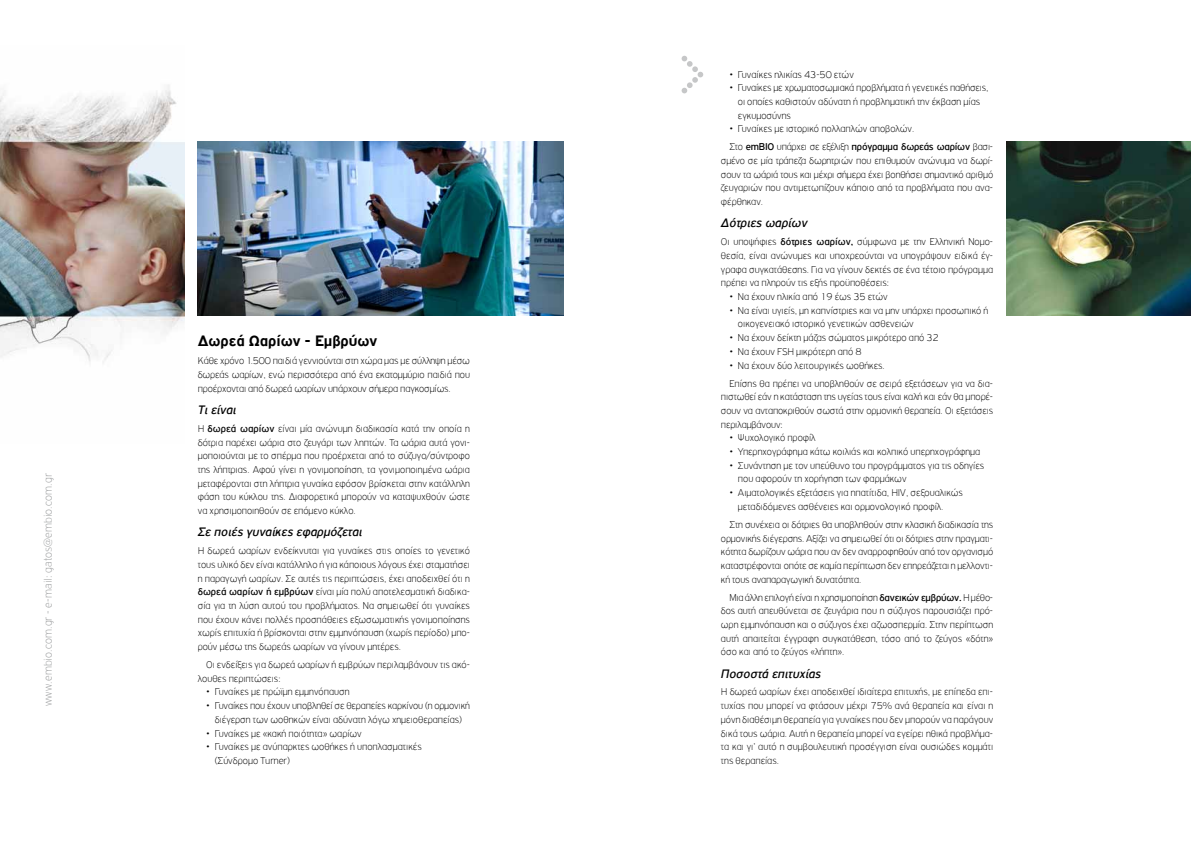
<style>
.page{position:relative;width:1191px;height:842px;background:#fff}
.page>*{position:absolute;margin:0;border:0;box-sizing:border-box;transform-origin:0 0}
.t1{font:700 16px "PF Highway Gothic";color:#000}
.t2{font:italic 13px "PF Highway Gothic";color:#000}
.t3{font:100 12px "PF Highway Gothic";letter-spacing:.01em;color:#9c9e9f}
.t4{font:100 10.5px/13.7px "PF Highway Gothic";color:#000;text-align:justify}
.s1{font-weight:400}
</style>
<div class="page">
<img style="left:0;top:85px;width:184px;height:278px">
<img style="left:198px;top:142px;width:365px;height:174px">
<svg style="left:681px;top:56px;width:22px;height:37px"></svg>
<img style="left:1006px;top:142px;width:185px;height:174px">
<p class="t3" style="left:42px;top:706px;width:234px;rotate:-90deg">www.embio.com.gr - e-mail: gatos@embio.com.gr</p>
<h1 class="t1" style="left:198px;top:332px;width:181px">Δωρεά Ωαρίων - Εμβρύων</h1>
<p class="t4" style="left:198px;top:354px;width:274px">Κάθε χρόνο 1.500 παιδιά γεννιούνται στη χώρα μας με σύλληψη μέσω δωρεάς ωαρίων, ενώ περισσότερα από ένα εκατομμύριο παιδιά που προέρχονται από δωρεά ωαρίων υπάρχουν σήμερα παγκοσμίως.</p>
<p class="t2" style="left:198px;top:403px;width:40px">Tι είναι</p>
<p class="t4" style="left:198px;top:422px;width:274px">Η <span class="s1">δωρεά ωαρίων</span> είναι μία ανώνυμη διαδικασία κατά την οποία η δότρια παρέχει ωάρια στο ζευγάρι των ληπτών. Τα ωάρια αυτά γονι&shy;μοποιούνται με το σπέρμα που προέρχεται από το σύζυγο/σύντροφο της λήπτριας. Αφού γίνει η γονιμοποίηση, τα γονιμοποιημένα ωάρια μεταφέρονται στη λήπτρια γυναίκα εφόσον βρίσκεται στην κατάλληλη φάση του κύκλου της. Διαφορετικά μπορούν να καταψυχθούν ώστε να χρησιμοποιηθούν σε επόμενο κύκλο.</p>
<p class="t2" style="left:198px;top:525px;width:166px">Σε ποιές γυναίκες εφαρμόζεται</p>
<p class="t4" style="left:198px;top:544px;width:274px">Η δωρεά ωαρίων ενδείκνυται για γυναίκες στις οποίες το γενετικό τους υλικό δεν είναι κατάλληλο ή για κάποιους λόγους έχει σταματήσει η παραγωγή ωαρίων. Σε αυτές τις περιπτώσεις, έχει αποδειχθεί ότι η <span class="s1">δωρεά ωαρίων ή εμβρύων</span> είναι μία πολύ αποτελεσματική διαδικα&shy;σία για τη λύση αυτού του προβλήματος. Να σημειωθεί ότι γυναίκες που έχουν κάνει πολλές προσπάθειες εξωσωματικής γονιμοποίησης χωρίς επιτυχία ή βρίσκονται στην εμμηνόπαυση (χωρίς περίοδο) μπο&shy;ρούν μέσω της δωρεάς ωαρίων να γίνουν μητέρες.</p>
<p class="t4" style="left:198px;top:658px;width:274px;text-indent:9px">Οι ενδείξεις για δωρεά ωαρίων ή εμβρύων περιλαμβάνουν τις ακό&shy;λουθες περιπτώσεις:</p>
<p class="t4" style="left:206px;top:685px;width:145px">• Γυναίκες με πρώϊμη εμμηνόπαυση</p>
<p class="t4" style="left:206px;top:699px;width:265px;text-align:center">• Γυναίκες που έχουν υποβληθεί σε θεραπείες καρκίνου (η ορμονική διέγερση των ωοθηκών είναι αδύνατη λόγω χημειοθεραπείας)</p>
<p class="t4" style="left:206px;top:726px;width:157px">• Γυναίκες με «κακή ποιότητα» ωαρίων</p>
<p class="t4" style="left:215px;top:740px;width:208px;text-indent:-9px">• Γυναίκες με ανύπαρκτες ωοθήκες ή υποπλασματικές (Σύνδρομο Turner)</p>
<p class="t4" style="left:729px;top:67px;width:126px">• Γυναίκες ηλικίας 43-50 ετών</p>
<p class="t4" style="left:738px;top:81px;width:252px;text-align:left;text-indent:-9px">• Γυναίκες με χρωματοσωμιακά προβλήματα ή γενετικές παθήσεις, οι οποίες καθιστούν αδύνατη ή προβληματική την έκβαση μίας εγκυμοσύνης</p>
<p class="t4" style="left:729px;top:120px;width:265px;line-height:18px">• Γυναίκες με ιστορικό πολλαπλών αποβολών.<br>Στο <span class="s1">emBIO</span> υπάρχει σε εξέλιξη <span class="s1">πρόγραμμα δωρεάς ωαρίων</span> βασι-</p>
<p class="t4" style="left:721px;top:154px;width:274px">σμένο σε μία τράπεζα δωρητριών που επιθυμούν ανώνυμα να δωρί&shy;σουν τα ωάριά τους και μέχρι σήμερα έχει βοηθήσει σημαντικό αριθμό ζευγαριών που αντιμετωπίζουν κάποιο από τα προβλήματα που ανα&shy;φέρθηκαν.</p>
<p class="t2" style="left:721px;top:216px;width:88px">Δότριες ωαρίων</p>
<p class="t4" style="left:721px;top:235px;width:274px">Οι υποψήφιες <span class="s1">δότριες ωαρίων,</span> σύμφωνα με την Ελληνική Νομο&shy;θεσία, είναι ανώνυμες και υποχρεούνται να υπογράψουν ειδικά έγ&shy;γραφα συγκατάθεσης. Για να γίνουν δεκτές σε ένα τέτοιο πρόγραμμα πρέπει να πληρούν τις εξής προϋποθέσεις:</p>
<p class="t4" style="left:729px;top:290px;width:160px">• Να έχουν ηλικία από 19 έως 35 ετών</p>
<p class="t4" style="left:738px;top:304px;width:252px;text-indent:-9px">• Να είναι υγιείς, μη καπνίστριες και να μην υπάρχει προσωπικό ή οικογενειακό ιστορικό γενετικών ασθενειών</p>
<p class="t4" style="left:729px;top:331px;width:211px">• Να έχουν δείκτη μάζας σώματος μικρότερο από 32</p>
<p class="t4" style="left:729px;top:345px;width:133px">• Να έχουν FSH μικρότερη από 8</p>
<p class="t4" style="left:729px;top:356px;width:265px;line-height:18px">• Να έχουν δύο λειτουργικές ωοθήκες.<br>Επίσης θα πρέπει να υποβληθούν σε σειρά εξετάσεων για να δια-</p>
<p class="t4" style="left:721px;top:390px;width:274px">πιστωθεί εάν η κατάσταση της υγείας τους είναι καλή και εάν θα μπορέ&shy;σουν να ανταποκριθούν σωστά στην ορμονική θεραπεία. Οι εξετάσεις περιλαμβάνουν:</p>
<p class="t4" style="left:729px;top:431px;width:88px">• Ψυχολογικό προφίλ</p>
<p class="t4" style="left:729px;top:445px;width:252px">• Υπερηχογράφημα κάτω κοιλιάς και κολπικό υπερηχογράφημα</p>
<p class="t4" style="left:738px;top:458px;width:248px;text-indent:-9px">• Συνάντηση με τον υπεύθυνο του προγράμματος για τις οδηγίες που αφορούν τη χορήγηση των φαρμάκων</p>
<p class="t4" style="left:738px;top:486px;width:226px;text-indent:-9px">• Αιματολογικές εξετάσεις για ηπατίτιδα, HIV, σεξουαλικώς μεταδιδόμενες ασθένειες και ορμονολογικό προφίλ.</p>
<p class="t4" style="left:721px;top:518px;width:274px;text-indent:9px">Στη συνέχεια οι δότριες θα υποβληθούν στην κλασική διαδικασία της ορμονικής διέγερσης. Αξίζει να σημειωθεί ότι οι δότριες στην πραγματι&shy;κότητα δωρίζουν ωάρια που αν δεν αναρροφηθούν από τον οργανισμό καταστρέφονται οπότε σε καμία περίπτωση δεν επηρεάζεται η μελλοντι&shy;κή τους αναπαραγωγική δυνατότητα.</p>
<p class="t4" style="left:721px;top:590px;width:274px;text-indent:9px">Μια άλλη επιλογή είναι η χρησιμοποίηση <span class="s1">δανεικών εμβρύων.</span> Η μέθο&shy;δος αυτή απευθύνεται σε ζευγάρια που η σύζυγος παρουσιάζει πρό&shy;ωρη εμμηνόπαυση και ο σύζυγος έχει αζωοσπερμία. Στην περίπτωση αυτή απαιτείται έγγραφη συγκατάθεση, τόσο από το ζεύγος «δότη» όσο και από το ζεύγος «λήπτη».</p>
<p class="t2" style="left:721px;top:666px;width:102px">Ποσοστά επιτυχίας</p>
<p class="t4" style="left:721px;top:685px;width:274px">Η δωρεά ωαρίων έχει αποδειχθεί ιδιαίτερα επιτυχής, με επίπεδα επι&shy;τυχίας που μπορεί να φτάσουν μέχρι 75% ανά θεραπεία και είναι η μόνη διαθέσιμη θεραπεία για γυναίκες που δεν μπορούν να παράγουν δικά τους ωάρια. Αυτή η θεραπεία μπορεί να εγείρει ηθικά προβλήμα&shy;τα και γι’ αυτό η συμβουλευτική προσέγγιση είναι ουσιώδες κομμάτι της θεραπείας.</p>
</div>
